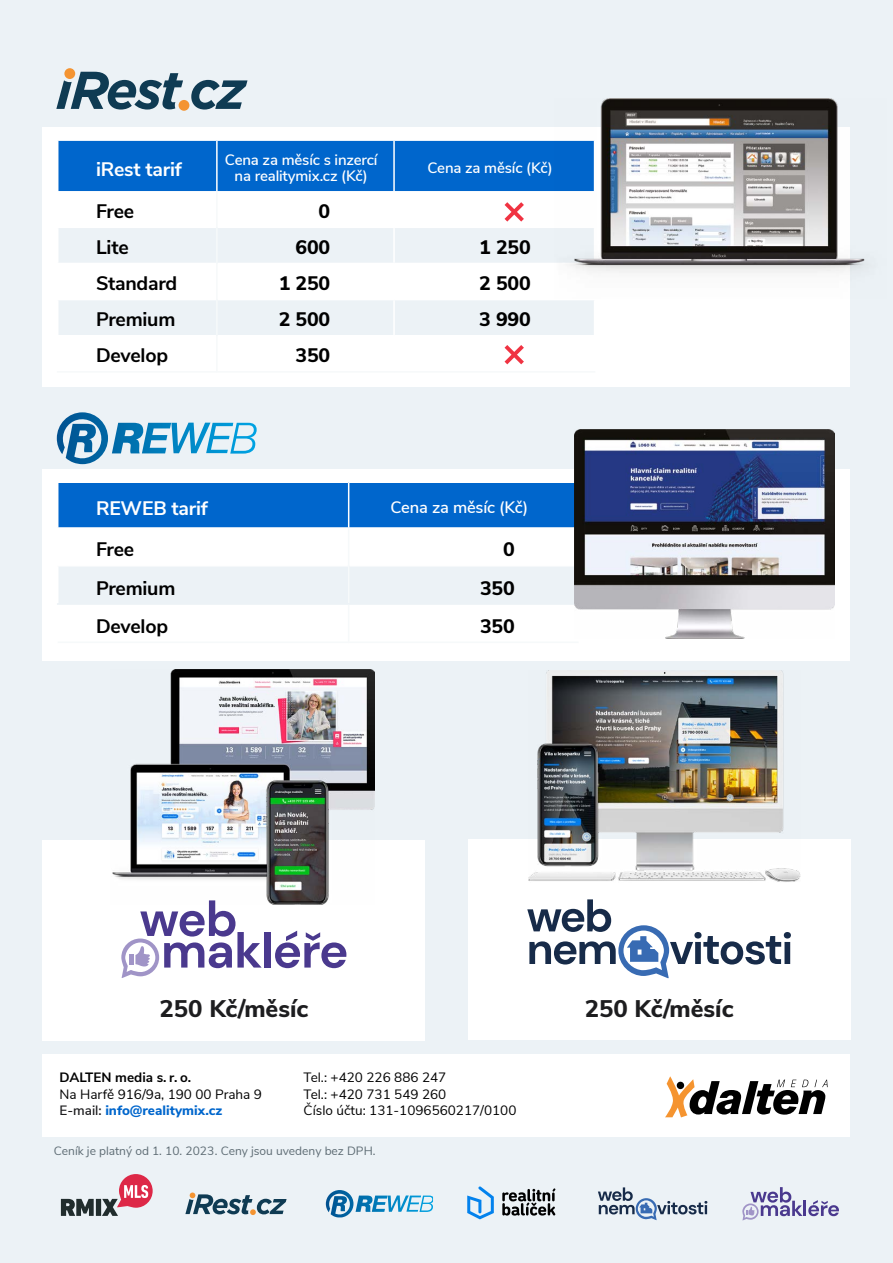
<style>
.page{position:relative;width:893px;height:1263px;background:#ecf2f6}
.page>*{position:absolute;margin:0;border:0;box-sizing:border-box;transform-origin:0 0}
.t1{font:800 24px "Nunito Sans";color:#1d1d1f}
.t2{font:700 19.5px "Nunito Sans";letter-spacing:-.01em;color:#000}
.t3{font:800 19.5px "Nunito Sans";letter-spacing:-.01em;color:#000}
.t4{font:700 19.5px "Nunito Sans";letter-spacing:-.01em;color:#fff}
.t5{font:600 16.5px "Nunito Sans";letter-spacing:-.01em;color:#fff}
.t6{font:600 15px/16.5px "Nunito Sans";letter-spacing:-.01em;color:#fff;text-align:center}
.t7{font:13.5px/16.5px "Nunito Sans";color:#000}
.t8{font:700 13.5px "Nunito Sans";color:#000}
.t9{font:12px "Nunito Sans";color:#5e6c74}
.s1{font-weight:600;color:#1d1d1f}
.s2{font-weight:800;color:#06c}
</style>
<div class="page">
<div style="left:43px;top:1054px;width:807px;height:83px;background:#fff"></div>
<svg style="left:665px;top:1076px;width:163px;height:41px"></svg>
<div style="left:677px;top:1082px;width:7px;height:7px;background:#000;border-radius:50%"></div>
<svg style="left:61px;top:1199px;width:33px;height:17px"></svg>
<div style="left:96px;top:1199px;width:5px;height:17px;background:#212d2d"></div>
<svg style="left:102px;top:1174px;width:51px;height:42px"></svg>
<svg style="left:185px;top:1192px;width:102px;height:23px"></svg>
<svg style="left:326px;top:1190px;width:107px;height:27px"></svg>
<svg style="left:598px;top:1187px;width:109px;height:33px"></svg>
<svg style="left:742px;top:1187px;width:97px;height:33px"></svg>
<div style="left:43px;top:128px;width:807px;height:259px;background:#fff"></div>
<div style="left:43px;top:470px;width:807px;height:191px;background:#fff"></div>
<div style="left:43px;top:840px;width:382px;height:201px;background:#fff"></div>
<div style="left:468px;top:839px;width:382px;height:201px;background:#fff"></div>
<div style="left:58px;top:141px;width:496px;height:50px;background:#06c"></div>
<svg style="left:59px;top:228px;width:535px;height:107px;fill:#ecf2f6"></svg>
<hr style="left:216px;top:141px;width:2px;height:50px;background:#fff">
<hr style="left:393px;top:141px;width:2px;height:50px;background:#fff">
<hr style="left:393px;top:228px;width:2px;height:35px;background:#fff">
<hr style="left:57px;top:263px;width:159px;height:1px;background:#fff">
<hr style="left:218px;top:263px;width:176px;height:1px;background:#fff">
<hr style="left:394px;top:263px;width:201px;height:1px;background:#fff">
<hr style="left:393px;top:264px;width:2px;height:35px;background:#fff">
<hr style="left:57px;top:299px;width:159px;height:1px;background:#fff">
<hr style="left:218px;top:299px;width:176px;height:1px;background:#fff">
<hr style="left:394px;top:299px;width:201px;height:1px;background:#fff">
<hr style="left:393px;top:300px;width:2px;height:35px;background:#fff">
<hr style="left:216px;top:191px;width:2px;height:36px;background:#f6f9fa">
<hr style="left:216px;top:227px;width:2px;height:36px;background:#f6f9fa">
<hr style="left:216px;top:263px;width:2px;height:37px;background:#f6f9fa">
<hr style="left:216px;top:300px;width:2px;height:36px;background:#f6f9fa">
<hr style="left:216px;top:336px;width:2px;height:35px;background:#f6f9fa">
<hr style="left:57px;top:371px;width:160px;height:2px;background:#f6f9fa">
<hr style="left:217px;top:371px;width:177px;height:2px;background:#f6f9fa">
<hr style="left:394px;top:371px;width:201px;height:2px;background:#f6f9fa">
<div style="left:58px;top:483px;width:517px;height:44px;background:#06c"></div>
<svg style="left:58px;top:527px;width:517px;height:79px"></svg>
<div style="left:58px;top:566px;width:517px;height:37px;background:#ecf2f6"></div>
<hr style="left:348px;top:483px;width:1px;height:44px;background:#fff">
<hr style="left:57px;top:565px;width:291px;height:1px;background:#fff">
<hr style="left:349px;top:565px;width:230px;height:1px;background:#fff">
<hr style="left:348px;top:527px;width:1px;height:39px;background:#f6f9fa">
<hr style="left:348px;top:566px;width:1px;height:37px;background:#f6f9fa">
<hr style="left:348px;top:605px;width:1px;height:36px;background:#f6f9fa">
<hr style="left:57px;top:603px;width:292px;height:2px;background:#ecf2f6">
<hr style="left:349px;top:603px;width:230px;height:2px;background:#ecf2f6">
<hr style="left:58px;top:641px;width:291px;height:2px;background:#f6f9fa">
<hr style="left:349px;top:641px;width:230px;height:2px;background:#f6f9fa">
<img style="left:554px;top:98px;width:311px;height:201px">
<svg style="left:57px;top:412px;width:200px;height:52px"></svg>
<svg style="left:191px;top:80px;width:56px;height:30px"></svg>
<svg style="left:56px;top:72px;width:127px;height:38px"></svg>
<div style="left:64px;top:68px;width:11px;height:11px;background:#f49432;border-radius:50%"></div>
<div style="left:179px;top:100px;width:10px;height:11px;background:#f49432;border-radius:50%"></div>
<img style="left:575px;top:429px;width:260px;height:209px">
<img style="left:112px;top:670px;width:262px;height:235px">
<img style="left:528px;top:671px;width:272px;height:211px">
<div style="left:264px;top:932px;width:6px;height:35px;background:#4a398e"></div>
<svg style="left:275px;top:931px;width:71px;height:37px"></svg>
<svg style="left:121px;top:900px;width:141px;height:78px"></svg>
<svg style="left:527px;top:899px;width:264px;height:79px"></svg>
<svg style="left:502px;top:1188px;width:53px;height:27px"></svg>
<svg style="left:467px;top:1186px;width:27px;height:33px"></svg>
<svg style="left:504px;top:202px;width:20px;height:20px"></svg>
<svg style="left:504px;top:345px;width:20px;height:19px"></svg>
<h2 class="t4" style="left:96px;top:154px;width:87px">iRest tarif</h2>
<p class="t6" style="left:225px;top:151px;width:154px">Cena za měsíc s inzercí na realitymix.cz (Kč)</p>
<p class="t6" style="left:427px;top:159px;width:127px">Cena za měsíc (Kč)</p>
<h2 class="t2" style="left:96px;top:197px;width:40px">Free</h2>
<h2 class="t3" style="left:319px;top:197px;width:13px">0</h2>
<h2 class="t2" style="left:96px;top:233px;width:34px">Lite</h2>
<h2 class="t3" style="left:296px;top:233px;width:36px">600</h2>
<h2 class="t3" style="left:479px;top:233px;width:53px">1 250</h2>
<h2 class="t2" style="left:96px;top:269px;width:83px">Standard</h2>
<h2 class="t3" style="left:279px;top:269px;width:53px">1 250</h2>
<h2 class="t3" style="left:479px;top:269px;width:53px">2 500</h2>
<h2 class="t2" style="left:96px;top:305px;width:81px">Premium</h2>
<h2 class="t3" style="left:279px;top:305px;width:53px">2 500</h2>
<h2 class="t3" style="left:479px;top:305px;width:53px">3 990</h2>
<h2 class="t2" style="left:96px;top:341px;width:74px">Develop</h2>
<h2 class="t3" style="left:296px;top:341px;width:36px">350</h2>
<h2 class="t4" style="left:96px;top:494px;width:113px">REWEB tarif</h2>
<p class="t5" style="left:390px;top:495px;width:139px">Cena za měsíc (Kč)</p>
<h2 class="t2" style="left:96px;top:535px;width:40px">Free</h2>
<h2 class="t3" style="left:503px;top:535px;width:13px">0</h2>
<h2 class="t2" style="left:96px;top:574px;width:81px">Premium</h2>
<h2 class="t3" style="left:480px;top:574px;width:36px">350</h2>
<h2 class="t2" style="left:96px;top:612px;width:74px">Develop</h2>
<h2 class="t3" style="left:480px;top:612px;width:36px">350</h2>
<h1 class="t1" style="left:159px;top:990px;width:150px">250 Kč/měsíc</h1>
<h1 class="t1" style="left:585px;top:990px;width:150px">250 Kč/měsíc</h1>
<p class="t8" style="left:60px;top:1068px;width:133px">DALTEN media s. r. o.</p>
<p class="t7" style="left:60px;top:1085px;width:204px">Na Harfě 916/9a, 190 00 Praha 9<br><span class="s1">E-mail:</span> <span class="s2">info@realitymix.cz</span></p>
<p class="t7" style="left:304px;top:1068px;width:214px">Tel.: +420 226 886 247<br>Tel.: +420 731 549 260<br>Číslo účtu: 131-1096560217/0100</p>
<p class="t9" style="left:54px;top:1142px;width:323px">Ceník je platný od 1. 10. 2023. Ceny jsou uvedeny bez DPH.</p>
</div>
